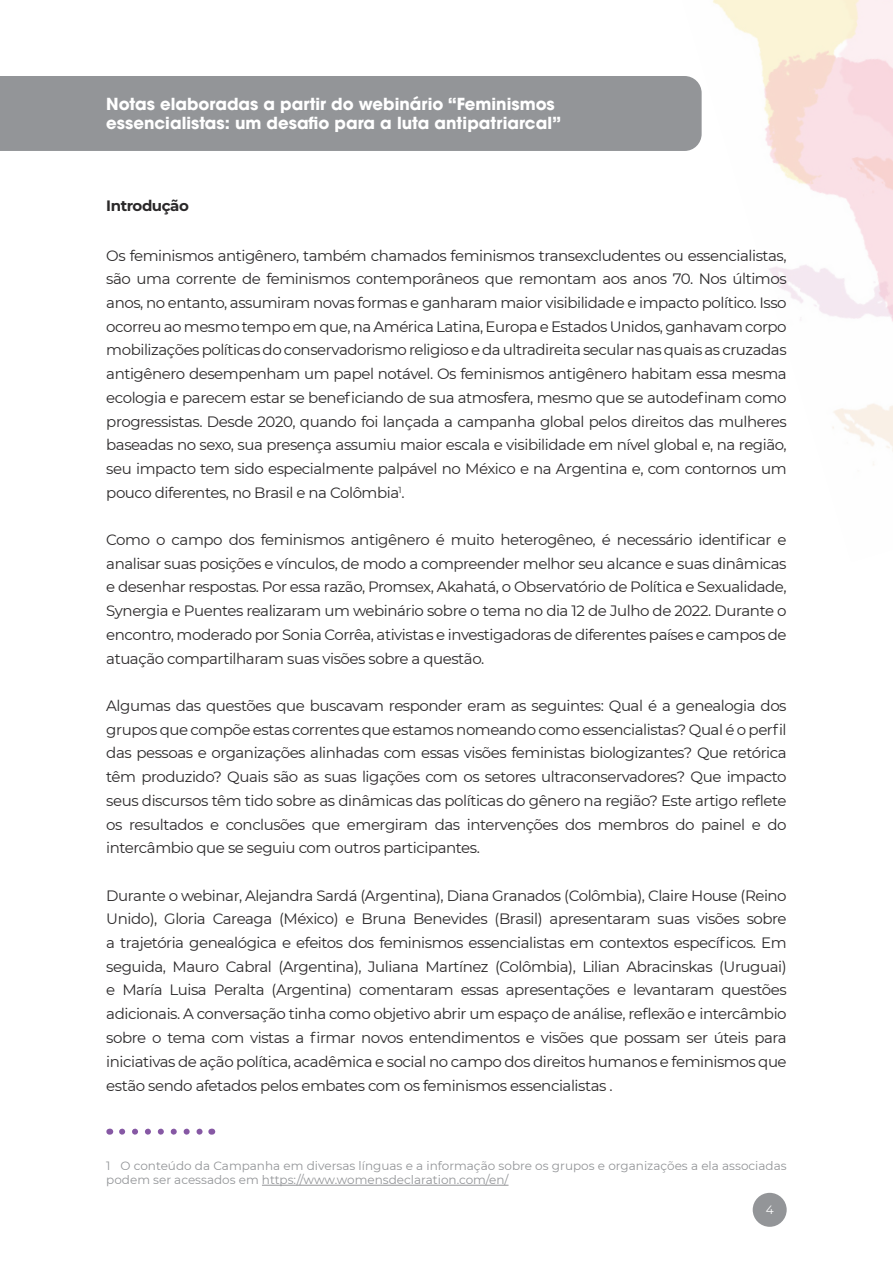
<style>
.page{position:relative;width:893px;height:1263px;background:#fff}
.page>*{position:absolute;margin:0;border:0;box-sizing:border-box;transform-origin:0 0}
.t1{font:700 16.5px/19.8px "ITC Avant Garde Std";color:#fff}
.Parágrafo_Principal{font:15px/23.7px "Montserrat";letter-spacing:-.03em;color:#2b292a;text-align:justify}
.Parágrafo_Principal-2{font:700 15px "Montserrat";letter-spacing:-.03em;color:#2b292a}
.t2{font:12px/14.4px "Montserrat";color:#939598}
.t3{font:12px "Montserrat";color:#fff}
</style>
<div class="page">
<img style="left:713px;top:0;width:180px;height:465px">
<div style="left:0;top:76px;width:702px;height:75px;background:#939598"></div>
<div style="left:753px;top:1193px;width:34px;height:34px;background:#939598;border-radius:50%"></div>
<svg style="left:122px;top:1129px;width:81px;height:6px"></svg>
<hr style="left:262px;top:1185px;width:246px;height:1px;background:#939598">
<p class="t1" style="left:106px;top:93px;width:456px">Notas elaboradas a partir do webinário “Feminismos essencialistas: um desafio para a luta antipatriarcal”</p>
<p class="Parágrafo_Principal-2" style="left:106px;top:195px;width:84px">Introdução</p>
<p class="Parágrafo_Principal" style="left:106px;top:243px;width:682px">Os feminismos antigênero, também chamados feminismos transexcludentes ou essencialistas, são uma corrente de feminismos contemporâneos que remontam aos anos 70. Nos últimos anos, no entanto, assumiram novas formas e ganharam maior visibilidade e impacto político. Isso ocorreu ao mesmo tempo em que, na América Latina, Europa e Estados Unidos, ganhavam corpo mobilizações políticas do conservadorismo religioso e da ultradireita secular nas quais as cruzadas antigênero desempenham um papel notável. Os feminismos antigênero habitam essa mesma ecologia e parecem estar se beneficiando de sua atmosfera, mesmo que se autodefinam como progressistas. Desde 2020, quando foi lançada a campanha global pelos direitos das mulheres baseadas no sexo, sua presença assumiu maior escala e visibilidade em nível global e, na região, seu impacto tem sido especialmente palpável no México e na Argentina e, com contornos um pouco diferentes, no Brasil e na Colômbia<sup>1</sup>.</p>
<p class="Parágrafo_Principal" style="left:106px;top:527px;width:682px">Como o campo dos feminismos antigênero é muito heterogêneo, é necessário identificar e analisar suas posições e vínculos, de modo a compreender melhor seu alcance e suas dinâmicas e desenhar respostas. Por essa razão, Promsex, Akahatá, o Observatório de Política e Sexualidade, Synergia e Puentes realizaram um webinário sobre o tema no dia 12 de Julho de 2022. Durante o encontro, moderado por Sonia Corrêa, ativistas e investigadoras de diferentes países e campos de atuação compartilharam suas visões sobre a questão.</p>
<p class="Parágrafo_Principal" style="left:106px;top:693px;width:682px">Algumas das questões que buscavam responder eram as seguintes: Qual é a genealogia dos grupos que compõe estas correntes que estamos nomeando como essencialistas? Qual é o perfil das pessoas e organizações alinhadas com essas visões feministas biologizantes? Que retórica têm produzido? Quais são as suas ligações com os setores ultraconservadores? Que impacto seus discursos têm tido sobre as dinâmicas das políticas do gênero na região? Este artigo reflete os resultados e conclusões que emergiram das intervenções dos membros do painel e do intercâmbio que se seguiu com outros participantes.</p>
<p class="Parágrafo_Principal" style="left:106px;top:883px;width:682px">Durante o webinar, Alejandra Sardá (Argentina), Diana Granados (Colômbia), Claire House (Reino Unido), Gloria Careaga (México) e Bruna Benevides (Brasil) apresentaram suas visões sobre a trajetória genealógica e efeitos dos feminismos essencialistas em contextos específicos. Em seguida, Mauro Cabral (Argentina), Juliana Martínez (Colômbia), Lilian Abracinskas (Uruguai) e María Luisa Peralta (Argentina) comentaram essas apresentações e levantaram questões adicionais. A conversação tinha como objetivo abrir um espaço de análise, reflexão e intercâmbio sobre o tema com vistas a firmar novos entendimentos e visões que possam ser úteis para iniciativas de ação política, acadêmica e social no campo dos direitos humanos e feminismos que estão sendo afetados pelos embates com os feminismos essencialistas .</p>
<p class="t2" style="left:106px;top:1158px;width:682px">1 O conteúdo da Campanha em diversas línguas e a informação sobre os grupos e organizações a ela associadas podem ser acessados em https://www.womensdeclaration.com/en/</p>
<p class="t3" style="left:766px;top:1201px;width:9px">4</p>
</div>
